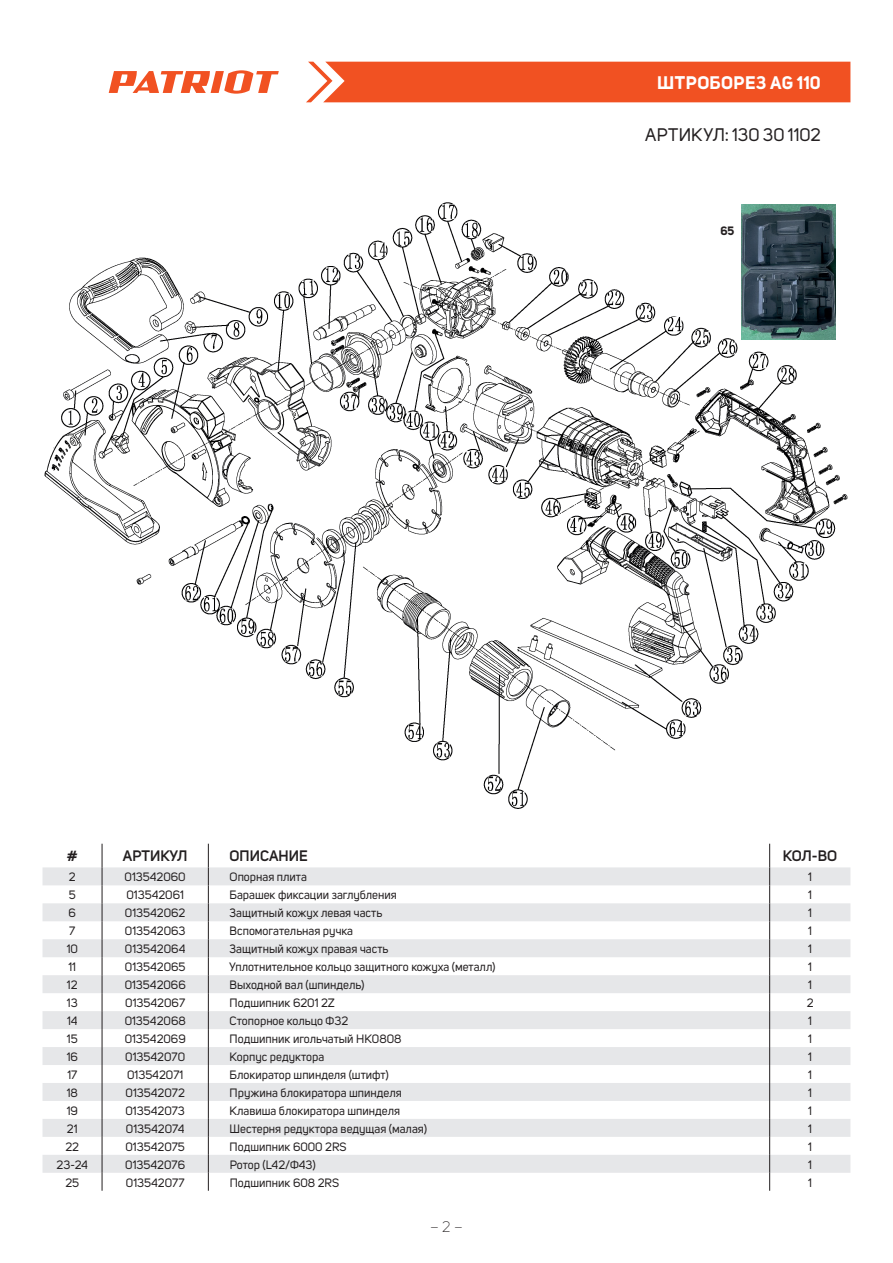
<style>
.page{position:relative;width:893px;height:1263px;background:#fff}
.page>*{position:absolute;margin:0;border:0;box-sizing:border-box;transform-origin:0 0}
.t1{font:18px "Uni Sans";letter-spacing:-.005em;color:#231f20}
.t2{font:700 18px "Uni Sans";letter-spacing:.02em;color:#fff}
.t3{font:600 15px "Uni Sans";color:#231f20}
.t4{font:300 15px "Uni Sans";color:#231f20}
.t5{font:12px "Uni Sans";color:#231f20}
.t6{font:700 12px "Uni Sans";color:#231f20}
</style>
<div class="page">
<div style="left:306px;top:62px;width:544px;height:40px;background:#f15122"></div>
<svg style="left:109px;top:70px;width:170px;height:24px"></svg>
<svg style="left:43px;top:867px;width:807px;height:306px;fill:#e6e7e9"></svg>
<svg style="left:102px;top:844px;width:1px;height:347px"></svg>
<svg style="left:208px;top:844px;width:1px;height:347px"></svg>
<svg style="left:769px;top:844px;width:1px;height:347px"></svg>
<img style="left:44px;top:202px;width:804px;height:607px">
<img style="left:742px;top:205px;width:93px;height:135px">
<h1 class="t2" style="left:657px;top:72px;width:165px">ШТРОБОРЕЗ AG 110</h1>
<h1 class="t1" style="left:645px;top:124px;width:177px">АРТИКУЛ: 130 30 1102</h1>
<p class="t6" style="left:720px;top:223px;width:15px">65</p>
<p class="t3" style="left:67px;top:847px;width:12px">#</p>
<p class="t3" style="left:123px;top:847px;width:66px">АРТИКУЛ</p>
<p class="t3" style="left:230px;top:847px;width:80px">ОПИСАНИЕ</p>
<p class="t3" style="left:783px;top:847px;width:56px">КОЛ-ВО</p>
<p class="t5" style="left:69px;top:870px;width:8px">2</p>
<p class="t5" style="left:125px;top:870px;width:63px">013542060</p>
<p class="t5" style="left:230px;top:870px;width:79px">Опорная плита</p>
<p class="t5" style="left:808px;top:870px;width:5px">1</p>
<p class="t5" style="left:69px;top:888px;width:8px">5</p>
<p class="t5" style="left:126px;top:888px;width:59px">013542061</p>
<p class="t5" style="left:230px;top:888px;width:169px">Барашек фиксации заглубления</p>
<p class="t5" style="left:808px;top:888px;width:5px">1</p>
<p class="t5" style="left:69px;top:906px;width:9px">6</p>
<p class="t5" style="left:125px;top:906px;width:62px">013542062</p>
<p class="t5" style="left:230px;top:906px;width:154px">Защитный кожух левая часть</p>
<p class="t5" style="left:808px;top:906px;width:5px">1</p>
<p class="t5" style="left:69px;top:924px;width:8px">7</p>
<p class="t5" style="left:125px;top:924px;width:62px">013542063</p>
<p class="t5" style="left:230px;top:924px;width:125px">Вспомогательная ручка</p>
<p class="t5" style="left:808px;top:924px;width:5px">1</p>
<p class="t5" style="left:67px;top:942px;width:13px">10</p>
<p class="t5" style="left:125px;top:942px;width:62px">013542064</p>
<p class="t5" style="left:230px;top:942px;width:160px">Защитный кожух правая часть</p>
<p class="t5" style="left:808px;top:942px;width:5px">1</p>
<p class="t5" style="left:68px;top:960px;width:9px">11</p>
<p class="t5" style="left:125px;top:960px;width:62px">013542065</p>
<p class="t5" style="left:230px;top:960px;width:267px">Уплотнительное кольцо защитного кожуха (металл)</p>
<p class="t5" style="left:808px;top:960px;width:5px">1</p>
<p class="t5" style="left:67px;top:978px;width:12px">12</p>
<p class="t5" style="left:125px;top:978px;width:63px">013542066</p>
<p class="t5" style="left:230px;top:978px;width:136px">Выходной вал (шпиндель)</p>
<p class="t5" style="left:808px;top:978px;width:5px">1</p>
<p class="t5" style="left:67px;top:996px;width:12px">13</p>
<p class="t5" style="left:125px;top:996px;width:61px">013542067</p>
<p class="t5" style="left:230px;top:996px;width:107px">Подшипник 6201 2Z</p>
<p class="t5" style="left:807px;top:996px;width:8px">2</p>
<p class="t5" style="left:67px;top:1014px;width:12px">14</p>
<p class="t5" style="left:125px;top:1014px;width:63px">013542068</p>
<p class="t5" style="left:230px;top:1014px;width:120px">Стопорное кольцо Ф32</p>
<p class="t5" style="left:808px;top:1014px;width:5px">1</p>
<p class="t5" style="left:67px;top:1032px;width:12px">15</p>
<p class="t5" style="left:125px;top:1032px;width:63px">013542069</p>
<p class="t5" style="left:230px;top:1032px;width:173px">Подшипник игольчатый НК0808</p>
<p class="t5" style="left:808px;top:1032px;width:5px">1</p>
<p class="t5" style="left:67px;top:1050px;width:13px">16</p>
<p class="t5" style="left:125px;top:1050px;width:61px">013542070</p>
<p class="t5" style="left:230px;top:1050px;width:96px">Корпус редуктора</p>
<p class="t5" style="left:808px;top:1050px;width:5px">1</p>
<p class="t5" style="left:67px;top:1068px;width:11px">17</p>
<p class="t5" style="left:127px;top:1068px;width:58px">013542071</p>
<p class="t5" style="left:230px;top:1068px;width:161px">Блокиратор шпинделя (штифт)</p>
<p class="t5" style="left:808px;top:1068px;width:5px">1</p>
<p class="t5" style="left:67px;top:1085px;width:13px">18</p>
<p class="t5" style="left:126px;top:1085px;width:61px">013542072</p>
<p class="t5" style="left:230px;top:1085px;width:174px">Пружина блокиратора шпинделя</p>
<p class="t5" style="left:808px;top:1085px;width:5px">1</p>
<p class="t5" style="left:67px;top:1103px;width:13px">19</p>
<p class="t5" style="left:126px;top:1103px;width:61px">013542073</p>
<p class="t5" style="left:230px;top:1103px;width:172px">Клавиша блокиратора шпинделя</p>
<p class="t5" style="left:808px;top:1103px;width:5px">1</p>
<p class="t5" style="left:67px;top:1121px;width:12px">21</p>
<p class="t5" style="left:126px;top:1121px;width:60px">013542074</p>
<p class="t5" style="left:230px;top:1121px;width:199px">Шестерня редуктора ведущая (малая)</p>
<p class="t5" style="left:808px;top:1121px;width:5px">1</p>
<p class="t5" style="left:65px;top:1139px;width:15px">22</p>
<p class="t5" style="left:126px;top:1139px;width:61px">013542075</p>
<p class="t5" style="left:230px;top:1139px;width:119px">Подшипник 6000 2RS</p>
<p class="t5" style="left:808px;top:1139px;width:5px">1</p>
<p class="t5" style="left:57px;top:1157px;width:33px">23-24</p>
<p class="t5" style="left:125px;top:1157px;width:61px">013542076</p>
<p class="t5" style="left:230px;top:1157px;width:88px">Ротор (L42/Ф43)</p>
<p class="t5" style="left:808px;top:1157px;width:5px">1</p>
<p class="t5" style="left:65px;top:1175px;width:15px">25</p>
<p class="t5" style="left:126px;top:1175px;width:60px">013542077</p>
<p class="t5" style="left:230px;top:1175px;width:111px">Подшипник 608 2RS</p>
<p class="t5" style="left:808px;top:1175px;width:5px">1</p>
<p class="t4" style="left:430px;top:1218px;width:34px">– 2 –</p>
</div>
